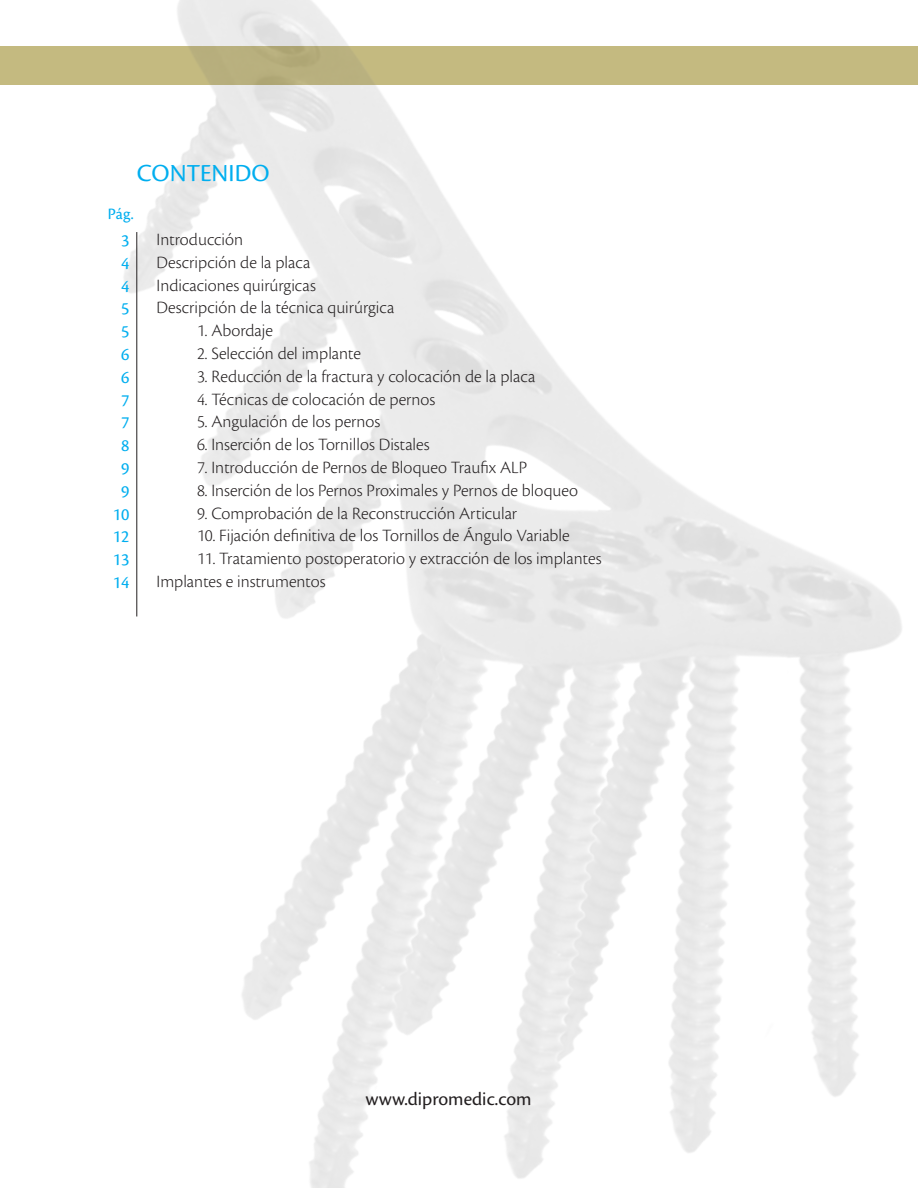
<style>
.page{position:relative;width:918px;height:1188px;background:#fff}
.page>*{position:absolute;margin:0;border:0;box-sizing:border-box;transform-origin:0 0}
.t1{font:25.5px "Cronos Pro";letter-spacing:.005em;color:#00aeef}
.subtemas{font:19.5px "Cronos Pro";color:#231f20}
.t2{font:300 18px "Cronos Pro";color:#231f20}
.t3{font:18px "Cronos Pro";color:#00aeef}
.t4{font:16.5px "Cronos Pro";color:#00aeef}
</style>
<div class="page">
<img style="left:0;top:0;width:918px;height:1188px">
<hr style="left:137px;top:232px;width:1px;height:384px;background:#231f20">
<p class="t1" style="left:137px;top:158px;width:134px">CONTENIDO</p>
<p class="t4" style="left:108px;top:205px;width:27px">Pág.</p>
<p class="t3" style="left:121px;top:230px;width:10px">3</p>
<p class="t3" style="left:121px;top:253px;width:10px">4</p>
<p class="t3" style="left:121px;top:276px;width:10px">4</p>
<p class="t3" style="left:121px;top:299px;width:10px">5</p>
<p class="t3" style="left:121px;top:321px;width:10px">5</p>
<p class="t3" style="left:121px;top:344px;width:10px">6</p>
<p class="t3" style="left:121px;top:367px;width:10px">6</p>
<p class="t3" style="left:121px;top:390px;width:10px">7</p>
<p class="t3" style="left:121px;top:413px;width:10px">7</p>
<p class="t3" style="left:121px;top:435px;width:10px">8</p>
<p class="t3" style="left:121px;top:458px;width:10px">9</p>
<p class="t3" style="left:121px;top:481px;width:10px">9</p>
<p class="t3" style="left:113px;top:504px;width:18px">10</p>
<p class="t3" style="left:113px;top:527px;width:18px">12</p>
<p class="t3" style="left:113px;top:549px;width:18px">13</p>
<p class="t3" style="left:113px;top:572px;width:18px">14</p>
<p class="t2" style="left:157px;top:229px;width:88px">Introducción</p>
<p class="t2" style="left:157px;top:252px;width:155px">Descripción de la placa</p>
<p class="t2" style="left:157px;top:275px;width:161px">Indicaciones quirúrgicas</p>
<p class="t2" style="left:157px;top:297px;width:239px">Descripción de la técnica quirúrgica</p>
<p class="t2" style="left:197px;top:320px;width:78px">1. Abordaje</p>
<p class="t2" style="left:197px;top:343px;width:166px">2. Selección del implante</p>
<p class="t2" style="left:197px;top:366px;width:340px">3. Reducción de la fractura y colocación de la placa</p>
<p class="t2" style="left:197px;top:389px;width:240px">4. Técnicas de colocación de pernos</p>
<p class="t2" style="left:197px;top:411px;width:185px">5. Angulación de los pernos</p>
<p class="t2" style="left:197px;top:434px;width:234px">6. Inserción de los Tornillos Distales</p>
<p class="t2" style="left:197px;top:457px;width:332px">7. Introducción de Pernos de Bloqueo Traufix ALP</p>
<p class="t2" style="left:197px;top:480px;width:383px">8. Inserción de los Pernos Proximales y Pernos de bloqueo</p>
<p class="t2" style="left:197px;top:503px;width:322px">9. Comprobación de la Reconstrucción Articular</p>
<p class="t2" style="left:197px;top:525px;width:374px">10. Fijación definitiva de los Tornillos de Ángulo Variable</p>
<p class="t2" style="left:197px;top:548px;width:406px">11. Tratamiento postoperatorio y extracción de los implantes</p>
<p class="t2" style="left:157px;top:571px;width:171px">Implantes e instrumentos</p>
<p class="subtemas" style="left:365px;top:1088px;width:168px">www.dipromedic.com</p>
</div>
